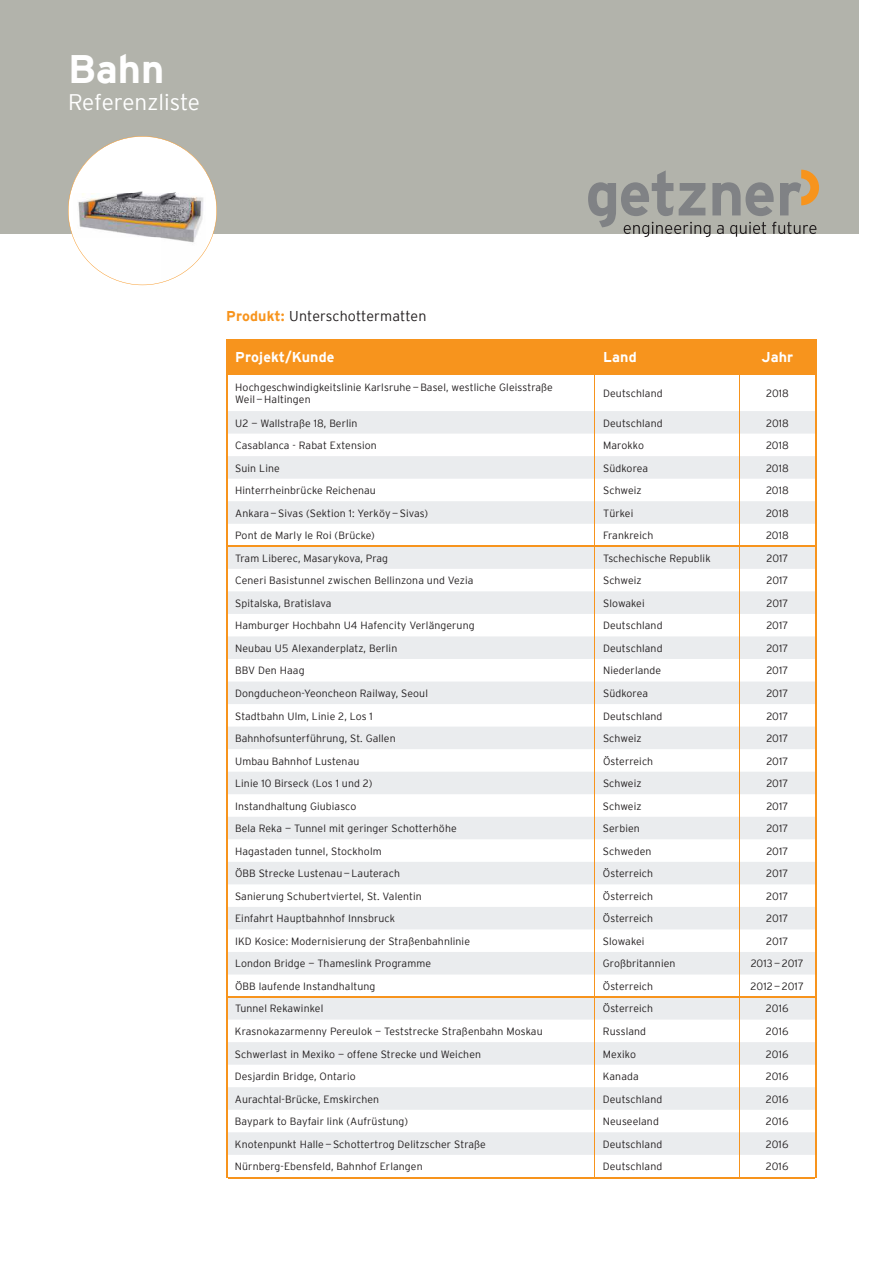
<style>
.page{position:relative;width:893px;height:1263px;background:#fff}
.page>*{position:absolute;margin:0;border:0;box-sizing:border-box;transform-origin:0 0}
.t1{font:700 39.75px "Interstate";color:#fff}
.t2{font:300 22.5px "Interstate";letter-spacing:-.005em;color:#fff}
.t3{font:300 14.25px "Interstate";letter-spacing:.01em;color:#231f20}
.t4{font:700 14.25px "Interstate";letter-spacing:.01em;color:#fff}
.t5{font:300 10.5px/12px "Interstate";letter-spacing:.01em;color:#231f20}
.s1{font-weight:700;color:#f7941d}
</style>
<div class="page">
<div style="left:0;top:0;width:859px;height:234px;background:#b2b3ab"></div>
<svg style="left:588px;top:170px;width:231px;height:67px"></svg>
<svg style="left:68px;top:136px;width:149px;height:149px"></svg>
<div style="left:227px;top:340px;width:588px;height:33px;background:#f7941d"></div>
<svg style="left:227px;top:411px;width:588px;height:744px;fill:#eeeef0"></svg>
<hr style="left:594px;top:340px;width:1px;height:33px;background:#f7941d">
<hr style="left:739px;top:340px;width:1px;height:33px;background:#f7941d">
<hr style="left:594px;top:374px;width:1px;height:37px;background:#f7941d">
<hr style="left:739px;top:374px;width:1px;height:37px;background:#f7941d">
<hr style="left:226px;top:374px;width:1px;height:37px;background:#f7941d">
<hr style="left:815px;top:374px;width:1px;height:37px;background:#f7941d">
<hr style="left:226px;top:546px;width:369px;height:1px;background:#f7941d">
<hr style="left:595px;top:546px;width:144px;height:1px;background:#f7941d">
<hr style="left:739px;top:546px;width:77px;height:1px;background:#f7941d">
<hr style="left:226px;top:996px;width:369px;height:2px;background:#f7941d">
<hr style="left:595px;top:996px;width:144px;height:2px;background:#f7941d">
<hr style="left:739px;top:996px;width:77px;height:2px;background:#f7941d">
<svg style="left:594px;top:411px;width:1px;height:768px"></svg>
<svg style="left:739px;top:411px;width:1px;height:768px"></svg>
<hr style="left:227px;top:373px;width:368px;height:1px;background:#f7941d">
<hr style="left:595px;top:373px;width:144px;height:1px;background:#f7941d">
<hr style="left:739px;top:373px;width:76px;height:1px;background:#f7941d">
<hr style="left:226px;top:339px;width:369px;height:1px;background:#f7941d">
<hr style="left:226px;top:340px;width:1px;height:34px;background:#f7941d">
<hr style="left:595px;top:339px;width:144px;height:1px;background:#f7941d">
<hr style="left:739px;top:339px;width:77px;height:1px;background:#f7941d">
<hr style="left:815px;top:340px;width:1px;height:34px;background:#f7941d">
<hr style="left:226px;top:1177px;width:369px;height:1px;background:#f7941d">
<hr style="left:595px;top:1177px;width:144px;height:1px;background:#f7941d">
<hr style="left:739px;top:1177px;width:77px;height:1px;background:#f7941d">
<svg style="left:226px;top:411px;width:1px;height:766px"></svg>
<svg style="left:815px;top:411px;width:1px;height:766px"></svg>
<h1 class="t1" style="left:68px;top:51px;width:98px">Bahn</h1>
<h2 class="t2" style="left:68px;top:90px;width:134px">Referenzliste</h2>
<h3 class="t3" style="left:226px;top:309px;width:202px"><span class="s1">Produkt:</span> Unterschottermatten</h3>
<h3 class="t4" style="left:235px;top:351px;width:101px">Projekt/Kunde</h3>
<h3 class="t4" style="left:603px;top:351px;width:35px">Land</h3>
<h3 class="t4" style="left:761px;top:351px;width:33px">Jahr</h3>
<p class="t5" style="left:235px;top:381px;width:319px">Hochgeschwindigkeitslinie Karlsruhe — Basel, westliche Gleisstraße<br>Weil — Haltingen</p>
<p class="t5" style="left:603px;top:387px;width:61px">Deutschland</p>
<p class="t5" style="left:766px;top:387px;width:24px">2018</p>
<p class="t5" style="left:235px;top:417px;width:124px">U2 — Wallstraße 18, Berlin</p>
<p class="t5" style="left:603px;top:417px;width:61px">Deutschland</p>
<p class="t5" style="left:766px;top:417px;width:24px">2018</p>
<p class="t5" style="left:235px;top:440px;width:143px">Casablanca - Rabat Extension</p>
<p class="t5" style="left:603px;top:440px;width:42px">Marokko</p>
<p class="t5" style="left:766px;top:440px;width:24px">2018</p>
<p class="t5" style="left:235px;top:462px;width:46px">Suin Line</p>
<p class="t5" style="left:603px;top:462px;width:47px">Südkorea</p>
<p class="t5" style="left:766px;top:462px;width:24px">2018</p>
<p class="t5" style="left:235px;top:485px;width:142px">Hinterrheinbrücke Reichenau</p>
<p class="t5" style="left:603px;top:485px;width:40px">Schweiz</p>
<p class="t5" style="left:766px;top:485px;width:24px">2018</p>
<p class="t5" style="left:235px;top:507px;width:194px">Ankara — Sivas (Sektion 1: Yerköy — Sivas)</p>
<p class="t5" style="left:603px;top:507px;width:32px">Türkei</p>
<p class="t5" style="left:766px;top:507px;width:24px">2018</p>
<p class="t5" style="left:235px;top:530px;width:141px">Pont de Marly le Roi (Brücke)</p>
<p class="t5" style="left:603px;top:530px;width:52px">Frankreich</p>
<p class="t5" style="left:766px;top:530px;width:24px">2018</p>
<p class="t5" style="left:235px;top:552px;width:154px">Tram Liberec, Masarykova, Prag</p>
<p class="t5" style="left:603px;top:552px;width:109px">Tschechische Republik</p>
<p class="t5" style="left:766px;top:552px;width:23px">2017</p>
<p class="t5" style="left:235px;top:575px;width:240px">Ceneri Basistunnel zwischen Bellinzona und Vezia</p>
<p class="t5" style="left:603px;top:575px;width:40px">Schweiz</p>
<p class="t5" style="left:766px;top:575px;width:23px">2017</p>
<p class="t5" style="left:235px;top:597px;width:98px">Spitalska, Bratislava</p>
<p class="t5" style="left:603px;top:597px;width:43px">Slowakei</p>
<p class="t5" style="left:766px;top:597px;width:23px">2017</p>
<p class="t5" style="left:235px;top:620px;width:241px">Hamburger Hochbahn U4 Hafencity Verlängerung</p>
<p class="t5" style="left:603px;top:620px;width:61px">Deutschland</p>
<p class="t5" style="left:766px;top:620px;width:23px">2017</p>
<p class="t5" style="left:235px;top:642px;width:164px">Neubau U5 Alexanderplatz, Berlin</p>
<p class="t5" style="left:603px;top:642px;width:61px">Deutschland</p>
<p class="t5" style="left:766px;top:642px;width:23px">2017</p>
<p class="t5" style="left:235px;top:665px;width:71px">BBV Den Haag</p>
<p class="t5" style="left:603px;top:665px;width:60px">Niederlande</p>
<p class="t5" style="left:766px;top:665px;width:23px">2017</p>
<p class="t5" style="left:235px;top:687px;width:194px">Dongducheon-Yeoncheon Railway, Seoul</p>
<p class="t5" style="left:603px;top:687px;width:47px">Südkorea</p>
<p class="t5" style="left:766px;top:687px;width:23px">2017</p>
<p class="t5" style="left:235px;top:710px;width:139px">Stadtbahn Ulm, Linie 2, Los 1</p>
<p class="t5" style="left:603px;top:710px;width:61px">Deutschland</p>
<p class="t5" style="left:766px;top:710px;width:23px">2017</p>
<p class="t5" style="left:235px;top:732px;width:162px">Bahnhofsunterführung, St. Gallen</p>
<p class="t5" style="left:603px;top:732px;width:40px">Schweiz</p>
<p class="t5" style="left:766px;top:732px;width:23px">2017</p>
<p class="t5" style="left:235px;top:755px;width:126px">Umbau Bahnhof Lustenau</p>
<p class="t5" style="left:603px;top:755px;width:52px">Österreich</p>
<p class="t5" style="left:766px;top:755px;width:23px">2017</p>
<p class="t5" style="left:235px;top:778px;width:139px">Linie 10 Birseck (Los 1 und 2)</p>
<p class="t5" style="left:603px;top:778px;width:40px">Schweiz</p>
<p class="t5" style="left:766px;top:778px;width:23px">2017</p>
<p class="t5" style="left:235px;top:800px;width:123px">Instandhaltung Giubiasco</p>
<p class="t5" style="left:603px;top:800px;width:40px">Schweiz</p>
<p class="t5" style="left:766px;top:800px;width:23px">2017</p>
<p class="t5" style="left:235px;top:823px;width:223px">Bela Reka — Tunnel mit geringer Schotterhöhe</p>
<p class="t5" style="left:603px;top:823px;width:38px">Serbien</p>
<p class="t5" style="left:766px;top:823px;width:23px">2017</p>
<p class="t5" style="left:235px;top:845px;width:148px">Hagastaden tunnel, Stockholm</p>
<p class="t5" style="left:603px;top:845px;width:50px">Schweden</p>
<p class="t5" style="left:766px;top:845px;width:23px">2017</p>
<p class="t5" style="left:235px;top:868px;width:166px">ÖBB Strecke Lustenau — Lauterach</p>
<p class="t5" style="left:603px;top:868px;width:52px">Österreich</p>
<p class="t5" style="left:766px;top:868px;width:23px">2017</p>
<p class="t5" style="left:235px;top:890px;width:188px">Sanierung Schubertviertel, St. Valentin</p>
<p class="t5" style="left:603px;top:890px;width:52px">Österreich</p>
<p class="t5" style="left:766px;top:890px;width:23px">2017</p>
<p class="t5" style="left:235px;top:913px;width:162px">Einfahrt Hauptbahnhof Innsbruck</p>
<p class="t5" style="left:603px;top:913px;width:52px">Österreich</p>
<p class="t5" style="left:766px;top:913px;width:23px">2017</p>
<p class="t5" style="left:235px;top:935px;width:236px">IKD Kosice: Modernisierung der Straßenbahnlinie</p>
<p class="t5" style="left:603px;top:935px;width:43px">Slowakei</p>
<p class="t5" style="left:766px;top:935px;width:23px">2017</p>
<p class="t5" style="left:235px;top:958px;width:198px">London Bridge — Thameslink Programme</p>
<p class="t5" style="left:603px;top:958px;width:74px">Großbritannien</p>
<p class="t5" style="left:751px;top:958px;width:55px">2013 — 2017</p>
<p class="t5" style="left:235px;top:980px;width:142px">ÖBB laufende Instandhaltung</p>
<p class="t5" style="left:603px;top:980px;width:52px">Österreich</p>
<p class="t5" style="left:751px;top:980px;width:55px">2012 — 2017</p>
<p class="t5" style="left:235px;top:1003px;width:90px">Tunnel Rekawinkel</p>
<p class="t5" style="left:603px;top:1003px;width:52px">Österreich</p>
<p class="t5" style="left:766px;top:1003px;width:24px">2016</p>
<p class="t5" style="left:235px;top:1025px;width:309px">Krasnokazarmenny Pereulok — Teststrecke Straßenbahn Moskau</p>
<p class="t5" style="left:603px;top:1025px;width:45px">Russland</p>
<p class="t5" style="left:766px;top:1025px;width:24px">2016</p>
<p class="t5" style="left:235px;top:1048px;width:248px">Schwerlast in Mexiko — offene Strecke und Weichen</p>
<p class="t5" style="left:603px;top:1048px;width:35px">Mexiko</p>
<p class="t5" style="left:766px;top:1048px;width:24px">2016</p>
<p class="t5" style="left:235px;top:1070px;width:122px">Desjardin Bridge, Ontario</p>
<p class="t5" style="left:603px;top:1070px;width:37px">Kanada</p>
<p class="t5" style="left:766px;top:1070px;width:24px">2016</p>
<p class="t5" style="left:235px;top:1093px;width:146px">Aurachtal-Brücke, Emskirchen</p>
<p class="t5" style="left:603px;top:1093px;width:61px">Deutschland</p>
<p class="t5" style="left:766px;top:1093px;width:24px">2016</p>
<p class="t5" style="left:235px;top:1115px;width:175px">Baypark to Bayfair link (Aufrüstung)</p>
<p class="t5" style="left:603px;top:1115px;width:58px">Neuseeland</p>
<p class="t5" style="left:766px;top:1115px;width:24px">2016</p>
<p class="t5" style="left:235px;top:1138px;width:252px">Knotenpunkt Halle — Schottertrog Delitzscher Straße</p>
<p class="t5" style="left:603px;top:1138px;width:61px">Deutschland</p>
<p class="t5" style="left:766px;top:1138px;width:24px">2016</p>
<p class="t5" style="left:235px;top:1161px;width:189px">Nürnberg-Ebensfeld, Bahnhof Erlangen</p>
<p class="t5" style="left:603px;top:1161px;width:61px">Deutschland</p>
<p class="t5" style="left:766px;top:1161px;width:24px">2016</p>
</div>
